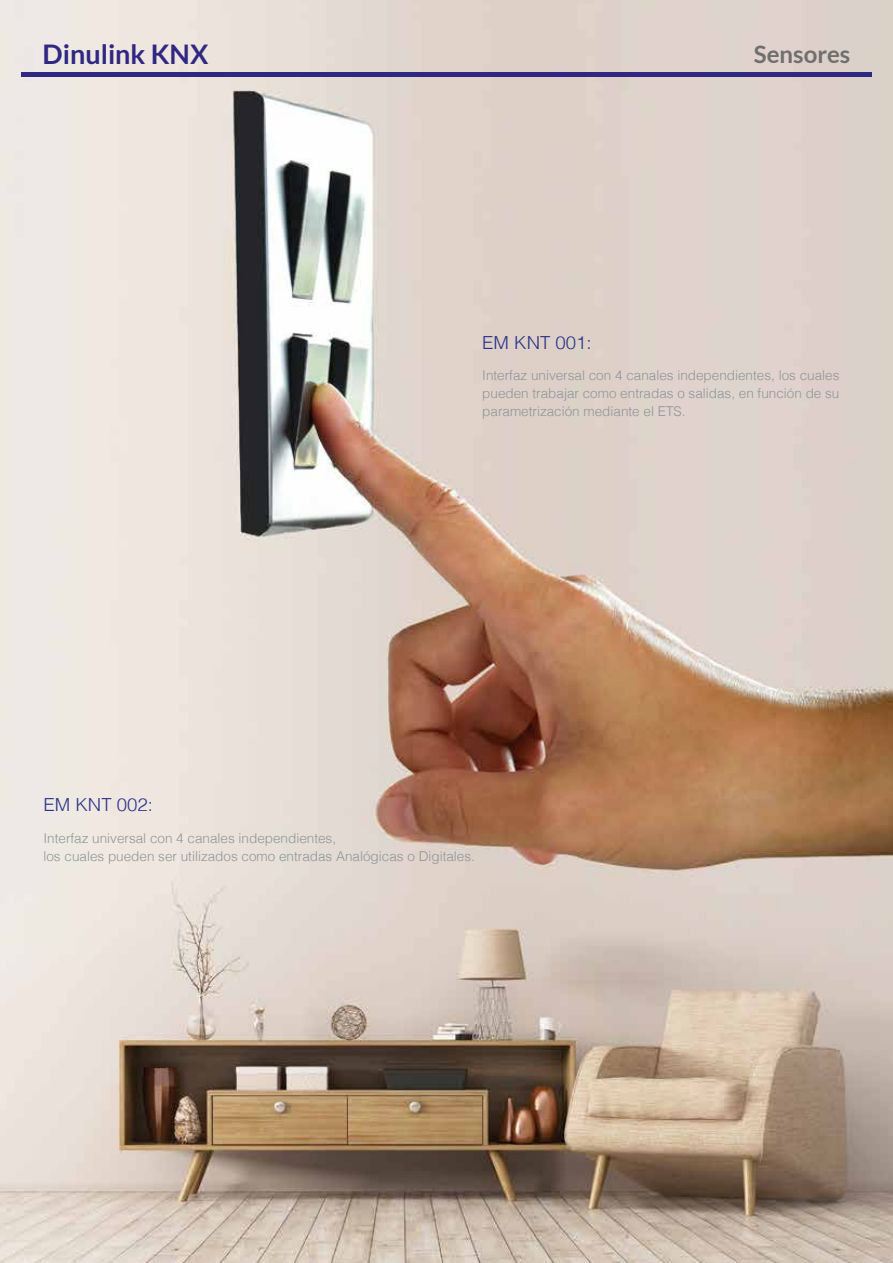
<style>
.page{position:relative;width:893px;height:1263px;background:#fff}
.page>*{position:absolute;margin:0;border:0;box-sizing:border-box;transform-origin:0 0}
.t1{font:700 27px "Lato";color:#302783}
.t2{font:700 24px "Lato";color:#6f6f6f}
.t3{font:300 18px "Helvetica";color:#283389}
.t4{font:300 13.5px/18px "Helvetica";color:#8d9599;text-align:justify}
</style>
<div class="page">
<img style="left:0;top:0;width:893px;height:1263px">
<div style="left:21px;top:72px;width:851px;height:5px;background:#302783"></div>
<h1 class="t1" style="left:43px;top:38px;width:167px">Dinulink KNX</h1>
<h2 class="t2" style="left:754px;top:41px;width:98px">Sensores</h2>
<h3 class="t3" style="left:482px;top:327px;width:111px">EM KNT 001:</h3>
<p class="t4" style="left:482px;top:366px;width:359px">Interfaz universal con 4 canales independientes, los cuales pueden trabajar como entradas o salidas, en función de su parametrización mediante el ETS.</p>
<h3 class="t3" style="left:43px;top:789px;width:111px">EM KNT 002:</h3>
<p class="t4" style="left:43px;top:828px;width:433px">Interfaz universal con 4 canales independientes,<br>los cuales pueden ser utilizados como entradas Analógicas o Digitales.</p>
</div>
